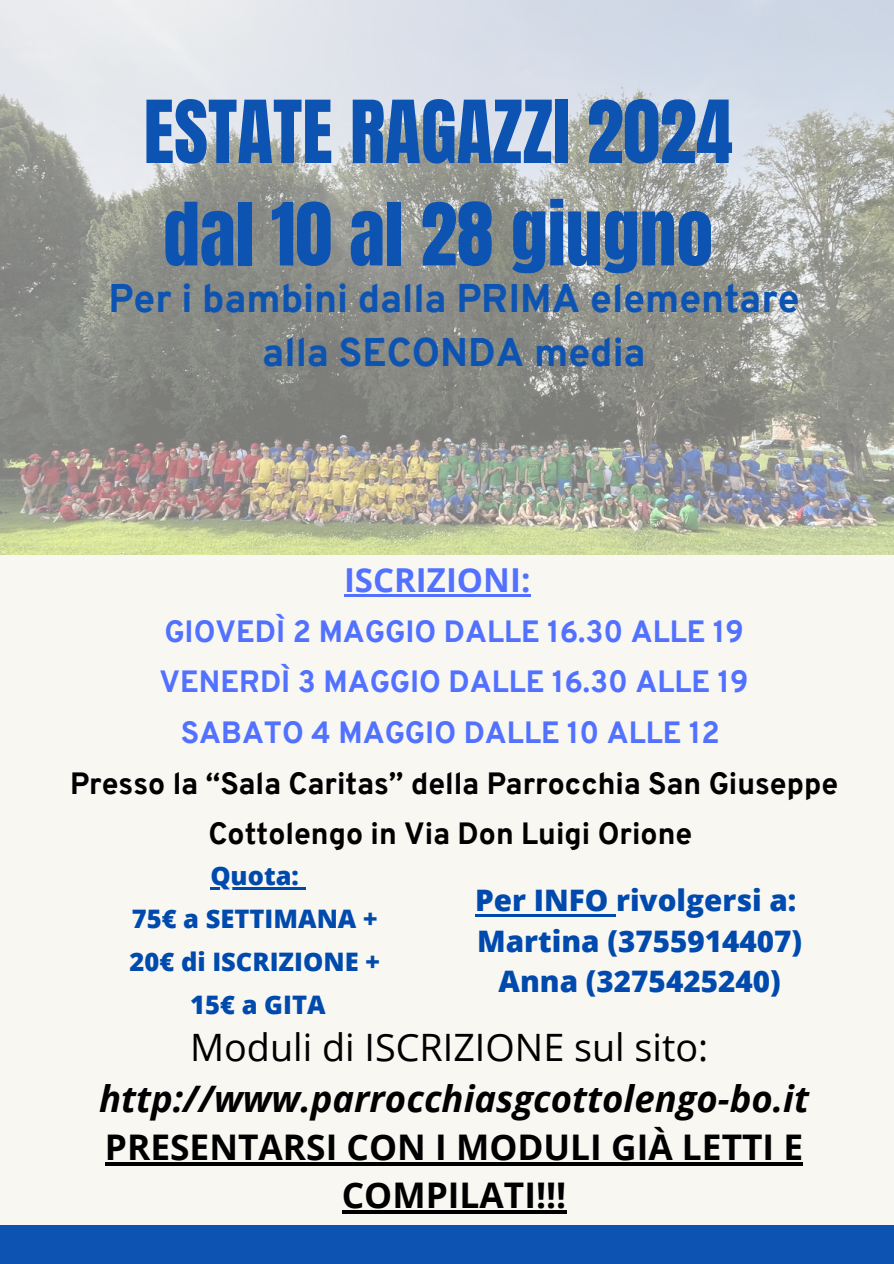
<style>
.page{position:relative;width:894px;height:1264px;background:#fff}
.page>*{position:absolute;margin:0;border:0;box-sizing:border-box;transform-origin:0 0}
.t1{font:73.65px/102.3px "Anton";color:#0d54b2}
.t2{font:800 39px/54px "Overpass";color:#0d54b2;text-align:center}
.t3{font:37.65px "Open Sans";color:#000}
.t4{font:italic 700 36.45px "Open Sans";color:#000}
.t5{font:700 35.25px/48.3px "Open Sans";color:#000;text-align:center}
.t6{font:700 33px "Open Sans";color:#5271ff}
.t7{font:800 30px/50.7px "Overpass";color:#5271ff;text-align:center}
.t8{font:800 29.55px/40.2px "Open Sans";color:#004aad;text-align:center}
.t9{font:800 25.5px "Open Sans";color:#004aad}
.s1{color:#000}
</style>
<div class="page">
<div style="left:0;top:0;width:893px;height:1263px;background:#f8f7f2"></div>
<div style="left:0;top:1224px;width:893px;height:39px;background:#0d54b2"></div>
<img style="left:0;top:0;width:893px;height:555px">
<hr style="left:344px;top:594px;width:186px;height:2px;background:#5271ff">
<hr style="left:210px;top:887px;width:89px;height:2px;background:#004aad">
<svg style="left:299px;top:887px;width:6px;height:2px"></svg>
<hr style="left:475px;top:913px;width:141px;height:3px;background:#004aad">
<hr style="left:105px;top:1162px;width:241px;height:3px;background:#000">
<hr style="left:346px;top:1162px;width:457px;height:3px;background:#000">
<hr style="left:342px;top:1210px;width:224px;height:3px;background:#000">
<h2 class="t1" style="left:144px;top:82px;width:590px">ESTATE RAGAZZI 2024 dal 10 al 28 giugno</h2>
<h4 class="t2" style="left:109px;top:275px;width:692px">Per i bambini dalla PRIMA elementare alla SECONDA media</h4>
<p class="t6" style="left:344px;top:556px;width:188px">ISCRIZIONI:</p>
<h1 class="t7" style="left:70px;top:608px;width:769px">GIOVEDÌ 2 MAGGIO DALLE 16.30 ALLE 19<br>VENERDÌ 3 MAGGIO DALLE 16.30 ALLE 19<br>SABATO 4 MAGGIO DALLE 10 ALLE 12<br><span class="s1">Presso la “Sala Caritas” della Parrocchia San Giuseppe Cottolengo in Via Don Luigi Orione</span></h1>
<h5 class="t9" style="left:210px;top:858px;width:90px">Quota:</h5>
<p class="t9" style="left:132px;top:901px;width:247px">75€ a SETTIMANA +</p>
<p class="t9" style="left:129px;top:943px;width:251px">20€ di ISCRIZIONE +</p>
<p class="t9" style="left:190px;top:986px;width:137px">15€ a GITA</p>
<p class="t8" style="left:475px;top:879px;width:328px">Per INFO rivolgersi a:<br>Martina (3755914407)<br>Anna (3275425240)</p>
<h6 class="t3" style="left:190px;top:1020px;width:519px">Moduli di ISCRIZIONE sul sito:</h6>
<h6 class="t4" style="left:99px;top:1072px;width:711px">http://www.parrocchiasgcottolengo-bo.it</h6>
<h6 class="t5" style="left:105px;top:1122px;width:699px">PRESENTARSI CON I MODULI GIÀ LETTI E<br>COMPILATI!!!</h6>
</div>
